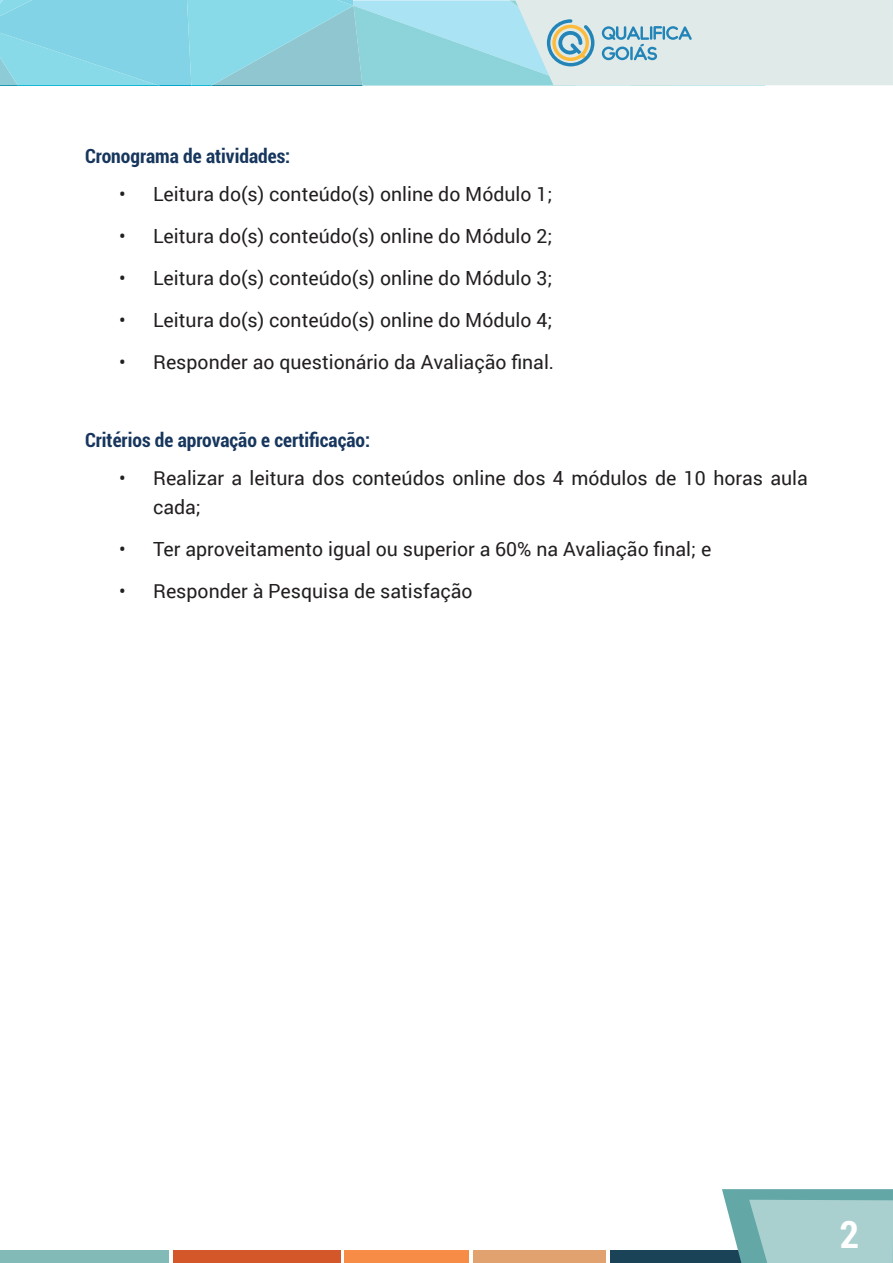
<style>
.page{position:relative;width:893px;height:1263px;background:#fff}
.page>*{position:absolute;margin:0;border:0;box-sizing:border-box;transform-origin:0 0}
.t1{font:700 condensed 37.5px "Roboto";color:#fff}
.t2{font:19.5px/29.2px "Roboto";color:#231f20}
.t3{font:700 condensed 19.5px "Roboto";color:#17365d}
</style>
<div class="page">
<div style="left:0;top:1250px;width:169px;height:13px;background:#82bab8"></div>
<div style="left:173px;top:1250px;width:167px;height:13px;background:#d4572a"></div>
<div style="left:345px;top:1250px;width:124px;height:13px;background:#f68c45"></div>
<div style="left:473px;top:1250px;width:132px;height:13px;background:#e2a270"></div>
<div style="left:610px;top:1250px;width:133px;height:13px;background:#1b4358"></div>
<svg style="left:722px;top:1189px;width:171px;height:74px;background:#97c4c4"></svg>
<svg style="left:0;top:0;width:893px;height:85px;background:#aadbe3"></svg>
<p class="t3" style="left:85px;top:143px;width:207px">Cronograma de atividades:</p>
<p class="t2" style="left:119px;top:179px;width:435px">• Leitura do(s) conteúdo(s) online do Módulo 1;</p>
<p class="t2" style="left:119px;top:221px;width:435px">• Leitura do(s) conteúdo(s) online do Módulo 2;</p>
<p class="t2" style="left:119px;top:263px;width:435px">• Leitura do(s) conteúdo(s) online do Módulo 3;</p>
<p class="t2" style="left:119px;top:305px;width:435px">• Leitura do(s) conteúdo(s) online do Módulo 4;</p>
<p class="t2" style="left:119px;top:347px;width:437px">• Responder ao questionário da Avaliação final.</p>
<p class="t3" style="left:85px;top:427px;width:287px">Critérios de aprovação e certificação:</p>
<p class="t2" style="left:153px;top:463px;width:656px;text-indent:-34px">• Realizar a leitura dos conteúdos online dos 4 módulos de 10 horas aula cada;</p>
<p class="t2" style="left:119px;top:534px;width:594px">• Ter aproveitamento igual ou superior a 60% na Avaliação final; e</p>
<p class="t2" style="left:119px;top:576px;width:355px">• Responder à Pesquisa de satisfação</p>
<h1 class="t1" style="left:840px;top:1209px;width:21px">2</h1>
</div>
